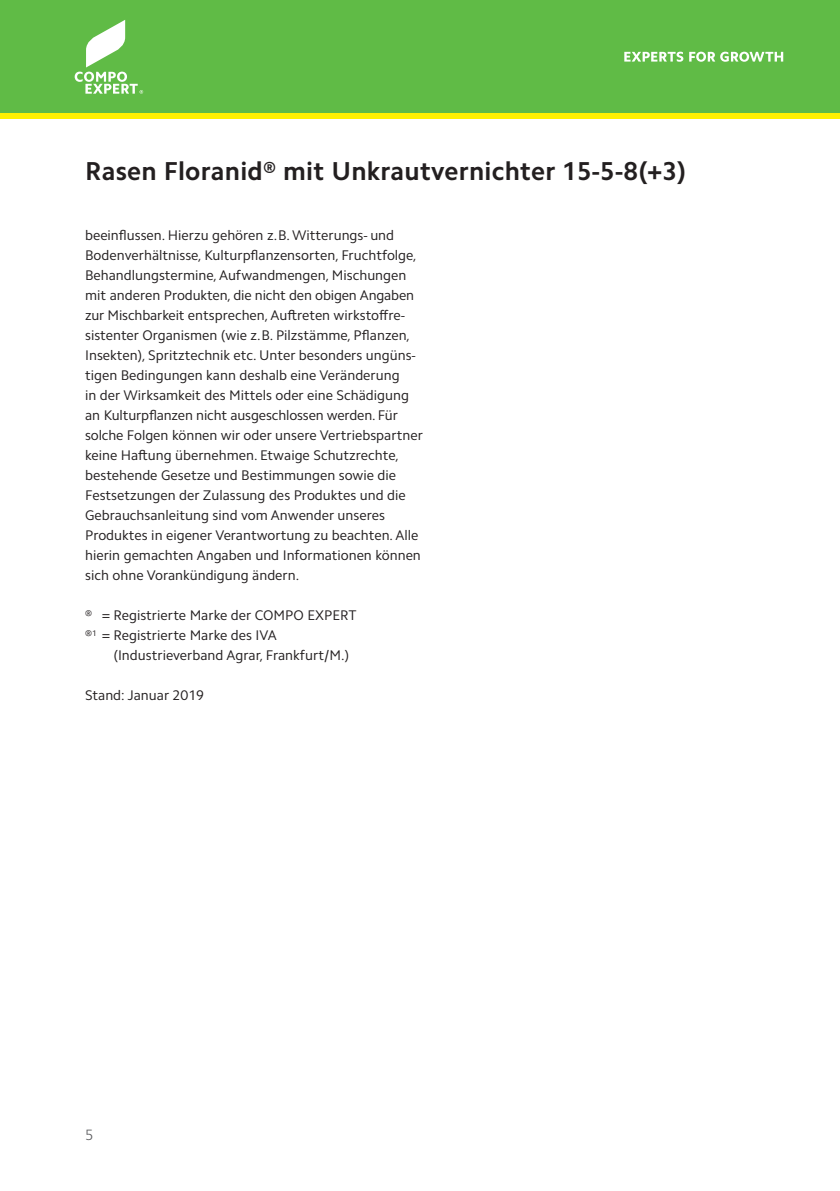
<style>
.page{position:relative;width:840px;height:1191px;background:#fff}
.page>*{position:absolute;margin:0;border:0;box-sizing:border-box;transform-origin:0 0}
.t1{font:700 26px "Camphor Pro";letter-spacing:.01em;color:#231f20}
.t2{font:300 15px "Camphor Pro";color:#57585a}
.t3{font:14px/20px "Camphor Pro";color:#231f20}
</style>
<div class="page">
<div style="left:0;top:0;width:839px;height:113px;background:#60bb46"></div>
<div style="left:0;top:113px;width:839px;height:6px;background:#fff101"></div>
<svg style="left:75px;top:20px;width:68px;height:74px"></svg>
<svg style="left:624px;top:52px;width:158px;height:10px"></svg>
<h1 class="t1" style="left:85px;top:156px;width:602px">Rasen Floranid® mit Unkrautvernichter 15-5-8(+3)</h1>
<p class="t3" style="left:85px;top:225px;width:339px">beeinflussen. Hierzu gehören z.B. Witterungs- und Bodenverhältnisse, Kulturpflanzensorten, Fruchtfolge, Behandlungstermine, Aufwandmengen, Mischungen mit anderen Produkten, die nicht den obigen Angaben zur Mischbarkeit entsprechen, Auftreten wirkstoffre&shy;sistenter Organismen (wie z.B. Pilzstämme, Pflanzen, Insekten), Spritztechnik etc. Unter besonders ungüns&shy;tigen Bedingungen kann deshalb eine Veränderung<br>in der Wirksamkeit des Mittels oder eine Schädigung an Kulturpflanzen nicht ausgeschlossen werden. Für solche Folgen können wir oder unsere Vertriebspartner keine Haftung übernehmen. Etwaige Schutzrechte, bestehende Gesetze und Bestimmungen sowie die Festsetzungen der Zulassung des Produktes und die Gebrauchsanleitung sind vom Anwender unseres Produktes in eigener Verantwortung zu beachten. Alle hierin gemachten Angaben und Informationen können sich ohne Vorankündigung ändern.</p>
<p class="t3" style="left:85px;top:605px;width:273px">® = Registrierte Marke der COMPO EXPERT ®<sup>1</sup> = Registrierte Marke des IVA</p>
<p class="t3" style="left:113px;top:645px;width:237px">(Industrieverband Agrar, Frankfurt/M.)</p>
<p class="t3" style="left:85px;top:685px;width:120px">Stand: Januar 2019</p>
<p class="t2" style="left:85px;top:1126px;width:19px">66</p>
<p class="t2" style="left:85px;top:1126px;width:10px">5</p>
</div>
